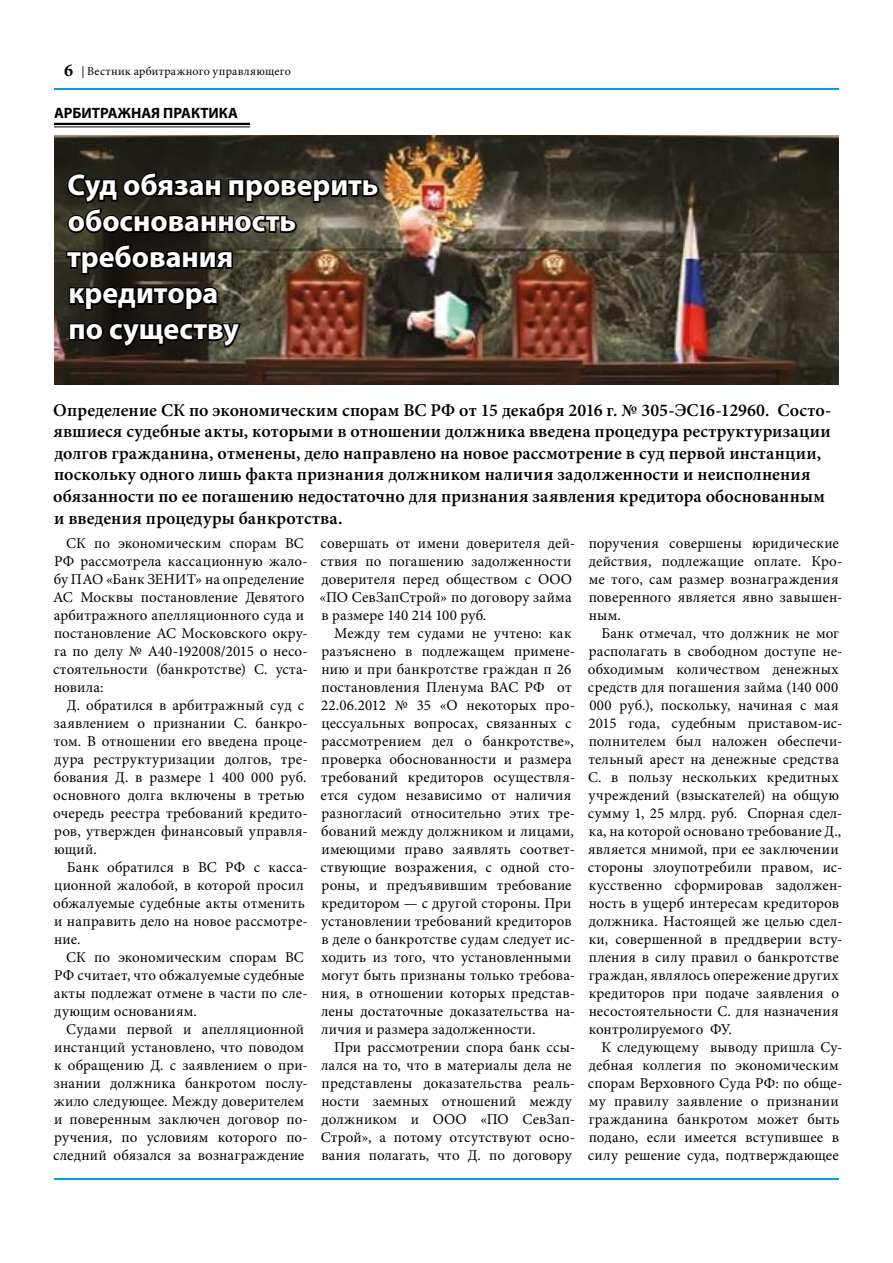
<style>
.page{position:relative;width:893px;height:1263px;background:#fff}
.page>*{position:absolute;margin:0;border:0;box-sizing:border-box;transform-origin:0 0}
.t1{font:700 30px/36px "Myriad Pro";color:#fff}
.t2{font:600 18px/21.6px "Minion Pro";letter-spacing:.01em;color:#000}
.t3{font:15px/18px "Minion Pro";letter-spacing:.015em;color:#000}
.t4{font:700 15px "Myriad Pro";color:#000}
.t5{font:12px "Minion Pro";letter-spacing:.025em;color:#000}
.s1{font-weight:700;font-size:18px}
</style>
<div class="page">
<hr style="left:54px;top:1178px;width:785px;height:1px;background:#009fe3">
<hr style="left:54px;top:88px;width:785px;height:1px;background:#009fe3">
<img style="left:54px;top:136px;width:785px;height:248px">
<svg style="left:65px;top:170px;width:316px;height:180px"></svg>
<hr style="left:54px;top:123px;width:196px;height:2px;background:#000">
<hr style="left:54px;top:127px;width:196px;height:1px;background:#000">
<p class="t5" style="left:64px;top:63px;width:228px"><span class="s1">6</span> | Вестник арбитражного управляющего</p>
<p class="t4" style="left:54px;top:103px;width:186px">АРБИТРАЖНАЯ ПРАКТИКА</p>
<h1 class="t1" style="left:67px;top:166px;width:313px">Суд обязан проверить обоснованность требования кредитора<br>по существу</h1>
<p class="t2" style="left:53px;top:399px;width:780px">Определение СК по экономическим спорам ВС РФ от 15 декабря 2016 г. № 305-ЭС16-12960. Состо&shy;явшиеся судебные акты, которыми в отношении должника введена процедура реструктуризации долгов гражданина, отменены, дело направлено на новое рассмотрение в суд первой инстанции, поскольку одного лишь факта признания должником наличия задолженности и неисполнения обязанности по ее погашению недостаточно для признания заявления кредитора обоснованным и введения процедуры банкротства.</p>
<p class="t3" style="left:53px;top:534px;width:256px;text-indent:13px">СК по экономическим спорам ВС<br>РФ рассмотрела кассационную жало&shy;бу ПАО «Банк ЗЕНИТ» на определение<br>АС Москвы постановление Девятого арбитражного апелляционного суда и постановление АС Московского окру&shy;га по делу № А40-192008/2015 о несо&shy;стоятельности (банкротстве) С. уста&shy;новила:</p>
<p class="t3" style="left:53px;top:696px;width:256px;text-indent:14px">Д. обратился в арбитражный суд с заявлением о признании С. банкро&shy;том. В отношении его введена проце&shy;дура реструктуризации долгов, тре&shy;бования Д. в размере 1 400 000 руб. основного долга включены в третью очередь реестра требований кредито&shy;ров, утвержден финансовый управля&shy;ющий.</p>
<p class="t3" style="left:53px;top:858px;width:256px;text-indent:14px">Банк обратился в ВС РФ с касса&shy;ционной жалобой, в которой просил обжалуемые судебные акты отменить и направить дело на новое рассмотре&shy;ние.</p>
<p class="t3" style="left:54px;top:948px;width:256px;text-indent:12px">СК по экономическим спорам ВС<br>РФ считает, что обжалуемые судебные акты подлежат отмене в части по сле&shy;дующим основаниям.</p>
<p class="t3" style="left:53px;top:1020px;width:256px;text-indent:13px">Судами первой и апелляционной инстанций установлено, что поводом к обращению Д. с заявлением о при&shy;знании должника банкротом послу&shy;жило следующее. Между доверителем и поверенным заключен договор по&shy;ручения, по условиям которого по&shy;следний обязался за вознаграждение</p>
<p class="t3" style="left:320px;top:534px;width:257px">совершать от имени доверителя дей&shy;ствия по погашению задолженности доверителя перед обществом с ООО «ПО СевЗапСтрой» по договору займа в размере 140 214 100 руб.</p>
<p class="t3" style="left:321px;top:624px;width:256px;text-indent:14px">Между тем судами не учтено: как разъяснено в подлежащем примене&shy;нию и при банкротстве граждан п 26 постановления Пленума ВАС РФ от 22.06.2012 № 35 «О некоторых про&shy;цессуальных вопросах, связанных с рассмотрением дел о банкротстве», проверка обоснованности и размера требований кредиторов осуществля&shy;ется судом независимо от наличия разногласий относительно этих тре&shy;бований между должником и лицами, имеющими право заявлять соответ&shy;ствующие возражения, с одной сто&shy;роны, и предъявившим требование кредитором — с другой стороны. При установлении требований кредиторов в деле о банкротстве судам следует ис&shy;ходить из того, что установленными могут быть признаны только требова&shy;ния, в отношении которых представ&shy;лены достаточные доказательства на&shy;личия и размера задолженности.</p>
<p class="t3" style="left:321px;top:1038px;width:256px;text-indent:13px">При рассмотрении спора банк ссы&shy;лался на то, что в материалы дела не представлены доказательства реаль&shy;ности заемных отношений между должником и ООО «ПО СевЗап-Строй», а потому отсутствуют осно&shy;вания полагать, что Д. по договору</p>
<p class="t3" style="left:589px;top:534px;width:255px">поручения совершены юридические действия, подлежащие оплате. Кро&shy;ме того, сам размер вознаграждения поверенного является явно завышен&shy;ным.</p>
<p class="t3" style="left:588px;top:624px;width:256px;text-indent:14px">Банк отмечал, что должник не мог располагать в свободном доступе не&shy;обходимым количеством денежных средств для погашения займа (140 000<br>000 руб.), поскольку, начиная с мая 2015 года, судебным приставом-ис&shy;полнителем был наложен обеспечи&shy;тельный арест на денежные средства С. в пользу нескольких кредитных учреждений (взыскателей) на общую сумму 1, 25 млрд. руб. Спорная сдел&shy;ка, на которой основано требование Д., является мнимой, при ее заключении стороны злоупотребили правом, ис&shy;кусственно сформировав задолжен&shy;ность в ущерб интересам кредиторов должника. Настоящей же целью сдел&shy;ки, совершенной в преддверии всту&shy;пления в силу правил о банкротстве граждан, являлось опережение других кредиторов при подаче заявления о несостоятельности С. для назначения контролируемого ФУ.</p>
<p class="t3" style="left:588px;top:1038px;width:256px;text-indent:14px">К следующему выводу пришла Су&shy;дебная коллегия по экономическим спорам Верховного Суда РФ: по обще&shy;му правилу заявление о признании гражданина банкротом может быть подано, если имеется вступившее в силу решение суда, подтверждающее</p>
</div>
